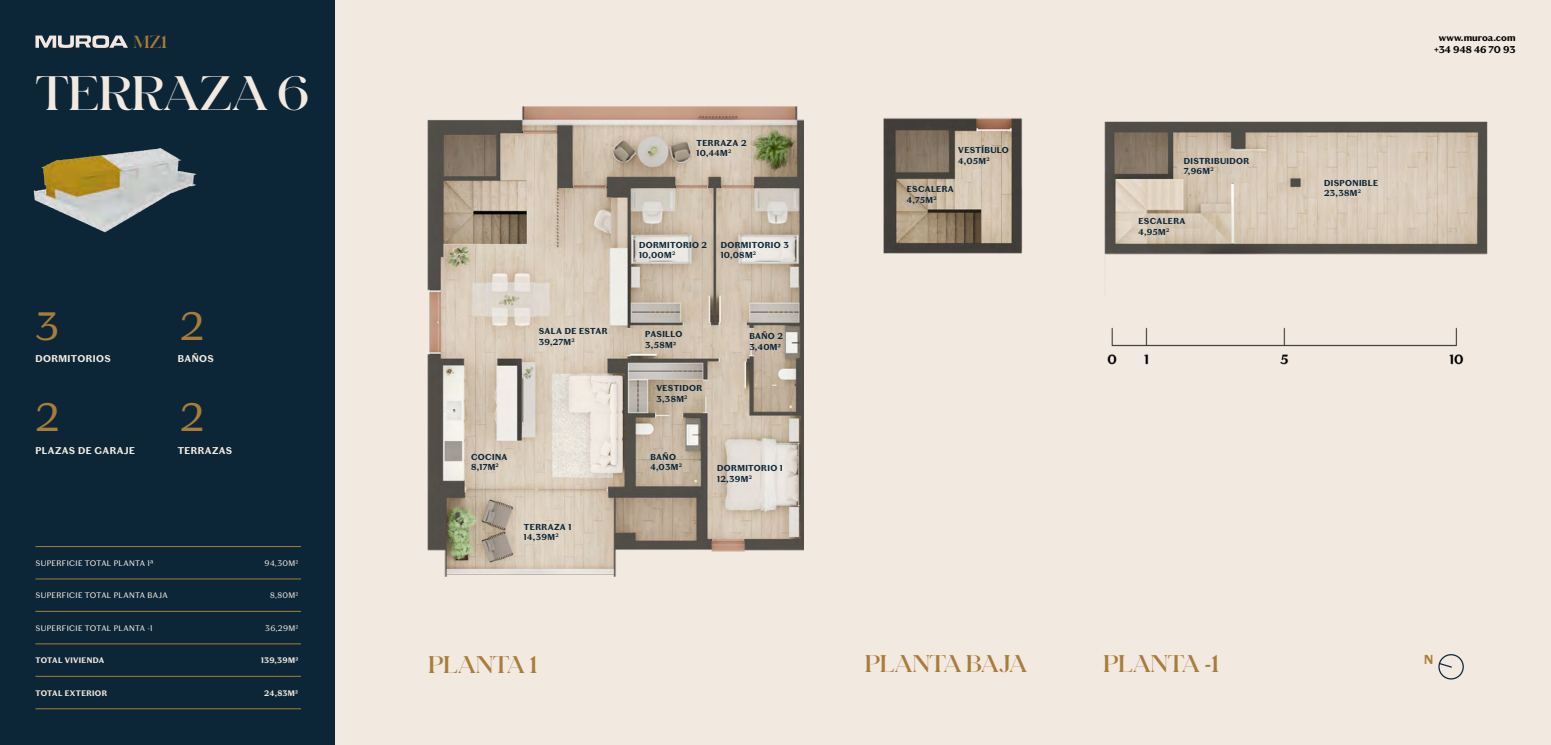
<style>
.page{position:relative;width:1551px;height:745px;background:#fff}
.page>*{position:absolute;margin:0;border:0;box-sizing:border-box;transform-origin:0 0}
.t1{font:700 45px "Schnyder Wide M";color:#f2e9e1}
.t2{font:40px "Chiswick Sans Text";color:#a97d37}
.t3{font:700 22.5px "Schnyder Wide M";color:#a97d37}
.t4{font:700 16.38px "Schnyder Wide M";color:#a97d37}
.t5{font:700 13.12px "Chiswick Sans Text";color:#a97d37}
.t6{font:700 10px "Chiswick Sans Text";letter-spacing:.04em;color:#f2e9e1}
.t7{font:700 10px/12px "Chiswick Sans Text";color:#000;text-align:center}
.t8{font:700 8.75px/10.5px "Chiswick Sans Text";letter-spacing:.04em;color:#0c2637}
.t9{font:8.12px "Chiswick Sans Text";letter-spacing:.04em;color:#f2e9e1}
.t10{font:700 8.12px "Chiswick Sans Text";letter-spacing:.04em;color:#f2e9e1}
</style>
<div class="page">
<div style="left:0;top:1px;width:1550px;height:743px;background:#f2e9e1"></div>
<div style="left:0;top:0;width:334px;height:744px;background:#0c2637"></div>
<hr style="left:35px;top:610px;width:266px;height:1px;background:#a97d35">
<hr style="left:35px;top:578px;width:266px;height:1px;background:#a97d35">
<hr style="left:35px;top:546px;width:266px;height:1px;background:#a97d35">
<hr style="left:35px;top:708px;width:266px;height:1px;background:#a97d35">
<hr style="left:35px;top:643px;width:266px;height:1px;background:#a97d35">
<hr style="left:35px;top:675px;width:266px;height:1px;background:#a97d35">
<svg style="left:35px;top:35px;width:93px;height:13px"></svg>
<div style="left:1438px;top:653px;width:25px;height:26px;border:1px solid #0b2637;border-radius:50%"></div>
<svg style="left:1438px;top:661px;width:14px;height:7px"></svg>
<img style="left:1107px;top:327px;width:357px;height:38px">
<img style="left:33px;top:148px;width:164px;height:85px">
<img style="left:1104px;top:121px;width:384px;height:134px">
<img style="left:883px;top:118px;width:140px;height:136px">
<img style="left:427px;top:106px;width:376px;height:471px">
<h3 class="t4" style="left:134px;top:30px;width:35px">MZ1</h3>
<h1 class="t1" style="left:35px;top:61px;width:275px">TERRAZA 6</h1>
<h2 class="t2" style="left:35px;top:297px;width:25px">3</h2>
<h2 class="t2" style="left:180px;top:297px;width:25px">2</h2>
<p class="t6" style="left:35px;top:351px;width:77px">DORMITORIOS</p>
<p class="t6" style="left:178px;top:351px;width:37px">BAÑOS</p>
<h2 class="t2" style="left:35px;top:388px;width:25px">2</h2>
<h2 class="t2" style="left:180px;top:388px;width:25px">2</h2>
<p class="t6" style="left:35px;top:442px;width:101px">PLAZAS DE GARAJE</p>
<p class="t6" style="left:178px;top:442px;width:56px">TERRAZAS</p>
<p class="t9" style="left:35px;top:557px;width:120px">SUPERFICIE TOTAL PLANTA 1ª</p>
<p class="t9" style="left:35px;top:589px;width:134px">SUPERFICIE TOTAL PLANTA BAJA</p>
<p class="t9" style="left:35px;top:621px;width:118px">SUPERFICIE TOTAL PLANTA -1</p>
<p class="t10" style="left:35px;top:653px;width:70px">TOTAL VIVIENDA</p>
<p class="t10" style="left:35px;top:686px;width:73px">TOTAL EXTERIOR</p>
<p class="t9" style="left:264px;top:557px;width:35px">94,30M2</p>
<p class="t9" style="left:270px;top:589px;width:30px">8,80M2</p>
<p class="t9" style="left:265px;top:621px;width:35px">36,29M2</p>
<p class="t10" style="left:261px;top:653px;width:39px">139,39M2</p>
<p class="t10" style="left:264px;top:686px;width:36px">24,83M2</p>
<p class="t8" style="left:696px;top:137px;width:51px">TERRAZA 2<br>10,44M<sup>2</sup></p>
<p class="t8" style="left:539px;top:325px;width:70px">SALA DE ESTAR<br>39,27M<sup>2</sup></p>
<p class="t8" style="left:471px;top:450px;width:38px">COCINA<br>8,17M<sup>2</sup></p>
<p class="t8" style="left:524px;top:520px;width:49px">TERRAZA 1<br>14,39M<sup>2</sup></p>
<p class="t8" style="left:639px;top:238px;width:70px">DORMITORIO 2<br>10,00M<sup>2</sup></p>
<p class="t8" style="left:720px;top:238px;width:69px">DORMITORIO 3<br>10,08M<sup>2</sup></p>
<p class="t8" style="left:645px;top:328px;width:39px">PASILLO<br>3,58M2</p>
<p class="t8" style="left:656px;top:382px;width:47px">VESTIDOR<br>3,38M<sup>2</sup></p>
<p class="t8" style="left:749px;top:330px;width:35px">BAÑO 2<br>3,40M2</p>
<p class="t8" style="left:650px;top:450px;width:33px">BAÑO<br>4,03M<sup>2</sup></p>
<p class="t8" style="left:717px;top:462px;width:67px">DORMITORIO 1<br>12,39M<sup>2</sup></p>
<p class="t8" style="left:958px;top:144px;width:52px">VESTÍBULO<br>4,05M<sup>2</sup></p>
<p class="t8" style="left:906px;top:183px;width:49px">ESCALERA<br>4,75M<sup>2</sup></p>
<h3 class="t3" style="left:428px;top:648px;width:111px">PLANTA 1</h3>
<h3 class="t3" style="left:865px;top:646px;width:164px">PLANTA BAJA</h3>
<p class="t8" style="left:1183px;top:154px;width:67px">DISTRIBUIDOR<br>7,96M<sup>2</sup></p>
<p class="t8" style="left:1138px;top:215px;width:49px">ESCALERA<br>4,95M<sup>2</sup></p>
<p class="t8" style="left:1323px;top:177px;width:56px">DISPONIBLE<br>23,38M<sup>2</sup></p>
<p class="t7" style="left:1433px;top:31px;width:83px">www.muroa.com +34 948 46 70 93</p>
<h3 class="t3" style="left:1103px;top:646px;width:117px">PLANTA -1</h3>
<h3 class="t5" style="left:1424px;top:649px;width:11px">N</h3>
</div>
